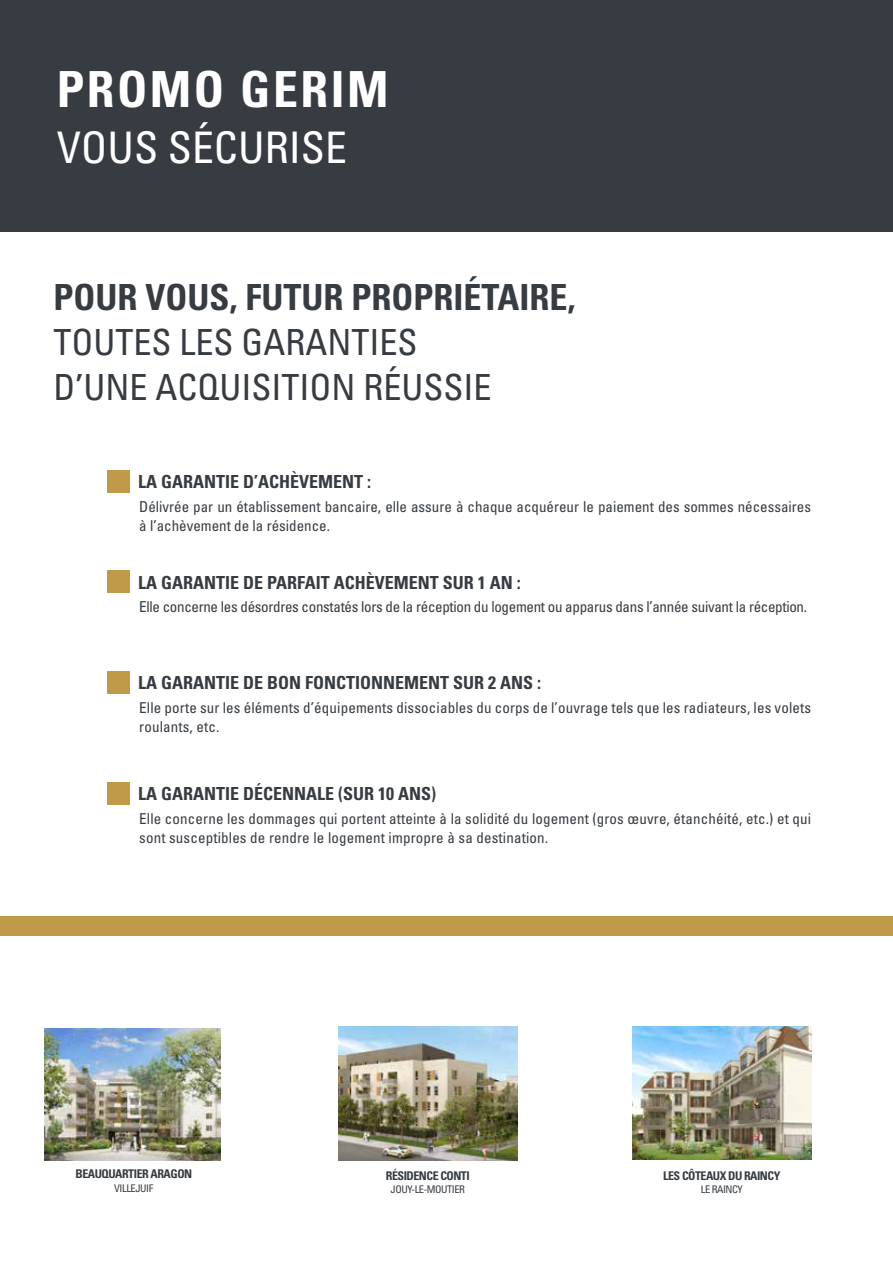
<style>
.page{position:relative;width:893px;height:1263px;background:#fff}
.page>*{position:absolute;margin:0;border:0;box-sizing:border-box;transform-origin:0 0}
.t1{font:700 condensed 49.8px "Univers LT Std";letter-spacing:.05em;color:#fff}
.t2{font:condensed 43.5px "Univers LT Std";color:#fff}
.t3{font:condensed 36px/45px "Univers LT Std";color:#363c42}
.t4{font:700 condensed 36px "Univers LT Std";color:#363c42}
.t5{font:700 condensed 18px "Univers LT Std";color:#363c42}
.t6{font:condensed 15px/19.5px "Univers LT Std";letter-spacing:.01em;color:#363c42}
.t7{font:condensed 15px "Univers LT Std";letter-spacing:-.02em;color:#363c42}
.t8{font:700 condensed 12px "Univers LT Std";letter-spacing:-.04em;color:#363c42}
.t9{font:condensed 10.5px "Univers LT Std";letter-spacing:-.04em;color:#363c42}
</style>
<div class="page">
<div style="left:0;top:0;width:893px;height:232px;background:#363c42"></div>
<img style="left:45px;top:1028px;width:176px;height:132px">
<img style="left:339px;top:1027px;width:178px;height:133px">
<img style="left:632px;top:1027px;width:179px;height:132px">
<div style="left:107px;top:470px;width:23px;height:23px;background:#c09949"></div>
<div style="left:107px;top:570px;width:23px;height:23px;background:#c09949"></div>
<div style="left:107px;top:671px;width:23px;height:23px;background:#c09949"></div>
<div style="left:107px;top:782px;width:23px;height:23px;background:#c09949"></div>
<div style="left:0;top:916px;width:893px;height:20px;background:#c09949"></div>
<h1 class="t1" style="left:57px;top:59px;width:333px">PROMO GERIM</h1>
<h2 class="t2" style="left:57px;top:120px;width:292px">VOUS SÉCURISE</h2>
<h3 class="t4" style="left:53px;top:275px;width:523px">POUR VOUS, FUTUR PROPRIÉTAIRE,</h3>
<h3 class="t3" style="left:53px;top:319px;width:440px">TOUTES LES GARANTIES<br>D’UNE ACQUISITION RÉUSSIE</h3>
<p class="t5" style="left:138px;top:471px;width:234px">LA GARANTIE D’ACHÈVEMENT :</p>
<p class="t6" style="left:139px;top:497px;width:673px">Délivrée par un établissement bancaire, elle assure à chaque acquéreur le paiement des sommes nécessaires à l’achèvement de la résidence.</p>
<p class="t5" style="left:138px;top:571px;width:384px">LA GARANTIE DE PARFAIT ACHÈVEMENT SUR 1 AN :</p>
<p class="t7" style="left:139px;top:598px;width:669px">Elle concerne les désordres constatés lors de la réception du logement ou apparus dans l’année suivant la réception.</p>
<p class="t5" style="left:138px;top:672px;width:405px">LA GARANTIE DE BON FONCTIONNEMENT SUR 2 ANS :</p>
<p class="t6" style="left:139px;top:698px;width:673px">Elle porte sur les éléments d’équipements dissociables du corps de l’ouvrage tels que les radiateurs, les volets roulants, etc.</p>
<p class="t5" style="left:138px;top:783px;width:300px">LA GARANTIE DÉCENNALE (SUR 10 ANS)</p>
<p class="t6" style="left:139px;top:809px;width:673px">Elle concerne les dommages qui portent atteinte à la solidité du logement (gros œuvre, étanchéité, etc.) et qui sont susceptibles de rendre le logement impropre à sa destination.</p>
<p class="t8" style="left:75px;top:1167px;width:118px">BEAUQUARTIER ARAGON</p>
<p class="t9" style="left:114px;top:1181px;width:41px">VILLEJUIF</p>
<p class="t8" style="left:386px;top:1168px;width:85px">RÉSIDENCE CONTI</p>
<p class="t9" style="left:391px;top:1183px;width:76px">JOUY-LE-MOUTIER</p>
<p class="t8" style="left:663px;top:1168px;width:119px">LES CÔTEAUX DU RAINCY</p>
<p class="t9" style="left:701px;top:1183px;width:44px">LE RAINCY</p>
</div>
